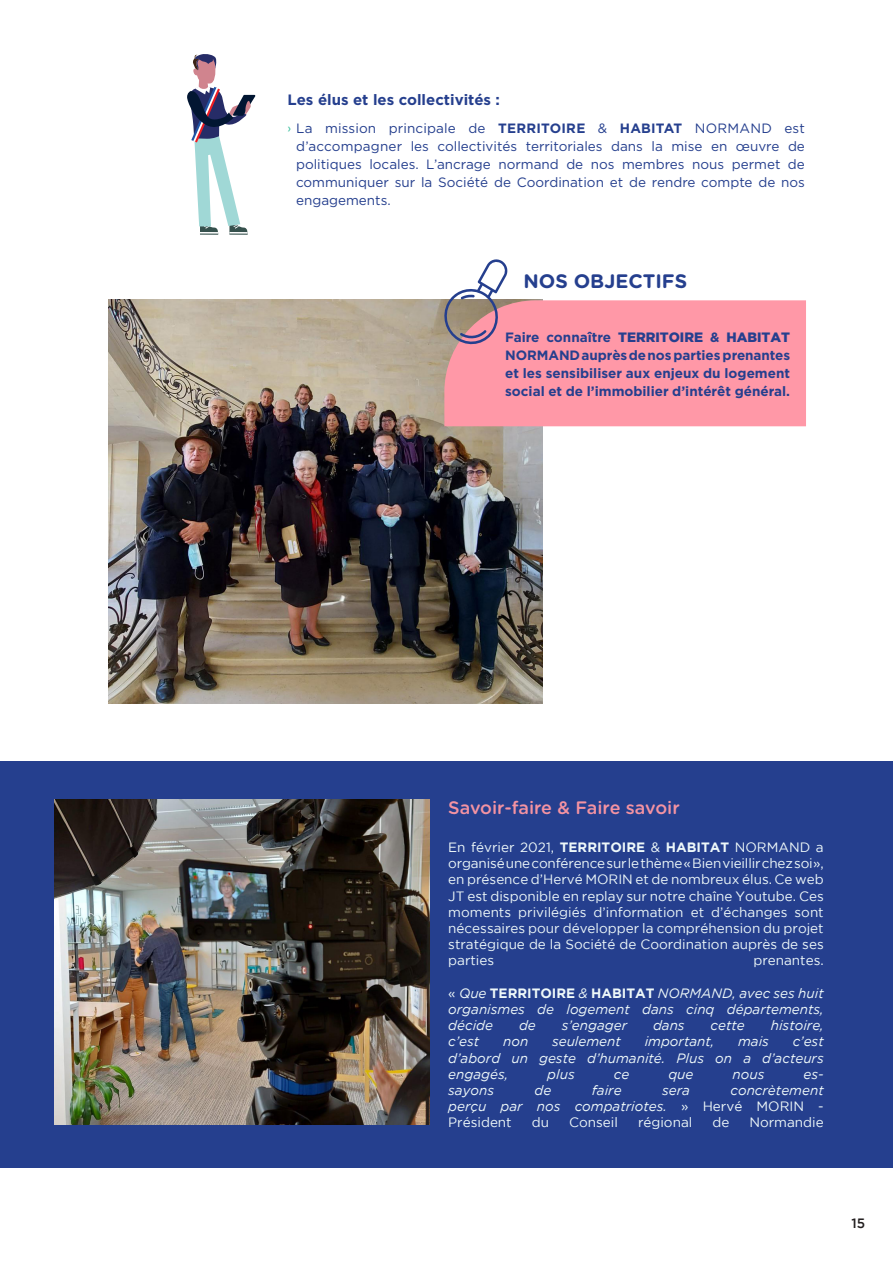
<style>
.page{position:relative;width:893px;height:1263px;background:#fff}
.page>*{position:absolute;margin:0;border:0;box-sizing:border-box;transform-origin:0 0}
.t1{font:700 19.5px "Gotham Rounded";color:#253f8e}
.t2{font:500 18px "Gotham Rounded";color:#f493a2}
.t3{font:700 15px "Gotham";color:#253f8e}
.t4{font:13.5px "Gotham";color:#eef8f9}
.t5{font:italic 13.5px "Gotham";color:#eef8f9}
.t6{font:13.5px/18px "Gotham";color:#253f8e;text-align:justify}
.t7{font:700 13.5px/18px "Gotham";color:#253f8e;text-align:justify}
.t8{font:500 13.5px "Gotham";color:#231f20}
.s1{font-family:"Work Sans";font-size:12px;color:#35bd9b}
.s2{font-weight:700}
.s3{font-weight:900}
.s4{font-style:inherit}
.s5{font-style:normal}
.s6{font-weight:700;font-style:normal}
</style>
<div class="page">
<img style="left:109px;top:300px;width:433px;height:404px">
<div style="left:444px;top:300px;width:362px;height:126px;background:#ff98a7"></div>
<svg style="left:441px;top:259px;width:67px;height:89px"></svg>
<div style="left:0;top:761px;width:893px;height:406px;background:#253f8e"></div>
<svg style="left:187px;top:54px;width:69px;height:181px"></svg>
<img style="left:54px;top:800px;width:375px;height:324px">
<p class="t3" style="left:288px;top:91px;width:214px">Les élus et les collectivités :</p>
<p class="t6" style="left:296px;top:119px;width:510px;text-indent:-8px"><span class="s1">›</span> La mission principale de <span class="s2">TERRITOIRE</span> &amp; <span class="s2">HABITAT</span> NORMAND est d’accompagner les collectivités territoriales dans la mise en œuvre de politiques locales. L’ancrage normand de nos membres nous permet de communiquer sur la Société de Coordination et de rendre compte de nos engagements.</p>
<p class="t1" style="left:523px;top:267px;width:165px">NOS OBJECTIFS</p>
<p class="t7" style="left:505px;top:328px;width:286px">Faire connaître <span class="s3">TERRITOIRE</span> &amp; <span class="s3">HABITAT </span>NORMAND auprès de nos parties prenantes et les sensibiliser aux enjeux du logement social et de l’immobilier d’intérêt général.</p>
<p class="t2" style="left:448px;top:795px;width:233px">Savoir-faire &amp; Faire savoir</p>
<p class="t4" style="left:448px;top:840px;width:377px"><span class="s4">E</span>n février 2021, <span class="s2">TERRITOIRE</span> &amp; <span class="s2">HABITAT</span> NORMAND a</p>
<p class="t4" style="left:448px;top:856px;width:377px">organisé une conférence sur le thème « Bien vieillir chez soi »,</p>
<p class="t4" style="left:448px;top:872px;width:377px">en présence d’Hervé MORIN et de nombreux élus. Ce web</p>
<p class="t4" style="left:448px;top:888px;width:377px">JT est disponible en replay sur notre chaîne Youtube. Ces</p>
<p class="t4" style="left:448px;top:904px;width:377px">moments privilégiés d’information et d’échanges sont</p>
<p class="t4" style="left:448px;top:921px;width:377px">nécessaires pour développer la compréhension du projet</p>
<p class="t4" style="left:448px;top:937px;width:377px">stratégique de la Société de Coordination auprès de ses</p>
<p class="t4" style="left:448px;top:953px;width:47px">parties</p>
<p class="t4" style="left:753px;top:953px;width:72px">prenantes.</p>
<p class="t5" style="left:448px;top:985px;width:377px"><span class="s5">«</span> Que <span class="s6">TERRITOIRE</span> &amp; <span class="s6">HABITAT</span> NORMAND, avec ses huit</p>
<p class="t5" style="left:448px;top:1002px;width:377px">organismes de logement dans cinq départements,</p>
<p class="t5" style="left:448px;top:1018px;width:46px">décide</p>
<p class="t5" style="left:519px;top:1018px;width:18px">de</p>
<p class="t5" style="left:562px;top:1018px;width:67px">s’engager</p>
<p class="t5" style="left:653px;top:1018px;width:33px">dans</p>
<p class="t5" style="left:711px;top:1018px;width:36px">cette</p>
<p class="t5" style="left:771px;top:1018px;width:54px">histoire,</p>
<p class="t5" style="left:448px;top:1034px;width:33px">c’est</p>
<p class="t5" style="left:503px;top:1034px;width:27px">non</p>
<p class="t5" style="left:552px;top:1034px;width:70px">seulement</p>
<p class="t5" style="left:645px;top:1034px;width:71px">important,</p>
<p class="t5" style="left:738px;top:1034px;width:32px">mais</p>
<p class="t5" style="left:793px;top:1034px;width:33px">c’est</p>
<p class="t5" style="left:448px;top:1050px;width:377px">d’abord un geste d’humanité. Plus on a d’acteurs</p>
<p class="t5" style="left:448px;top:1066px;width:61px">engagés,</p>
<p class="t5" style="left:547px;top:1066px;width:29px">plus</p>
<p class="t5" style="left:614px;top:1066px;width:17px">ce</p>
<p class="t5" style="left:668px;top:1066px;width:27px">que</p>
<p class="t5" style="left:733px;top:1066px;width:33px">nous</p>
<p class="t5" style="left:803px;top:1066px;width:22px">es-</p>
<p class="t5" style="left:448px;top:1083px;width:47px">sayons</p>
<p class="t5" style="left:535px;top:1083px;width:18px">de</p>
<p class="t5" style="left:592px;top:1083px;width:31px">faire</p>
<p class="t5" style="left:662px;top:1083px;width:29px">sera</p>
<p class="t5" style="left:730px;top:1083px;width:95px">concrètement</p>
<p class="t5" style="left:448px;top:1099px;width:377px">perçu par nos compatriotes. <span class="s5">» Hervé MORIN -</span></p>
<p class="t4" style="left:448px;top:1115px;width:65px">Président</p>
<p class="t4" style="left:532px;top:1115px;width:19px">du</p>
<p class="t4" style="left:569px;top:1115px;width:50px">Conseil</p>
<p class="t4" style="left:638px;top:1115px;width:56px">régional</p>
<p class="t4" style="left:712px;top:1115px;width:18px">de</p>
<p class="t4" style="left:749px;top:1115px;width:76px">Normandie</p>
<p class="t8" style="left:852px;top:1216px;width:15px">15</p>
</div>
